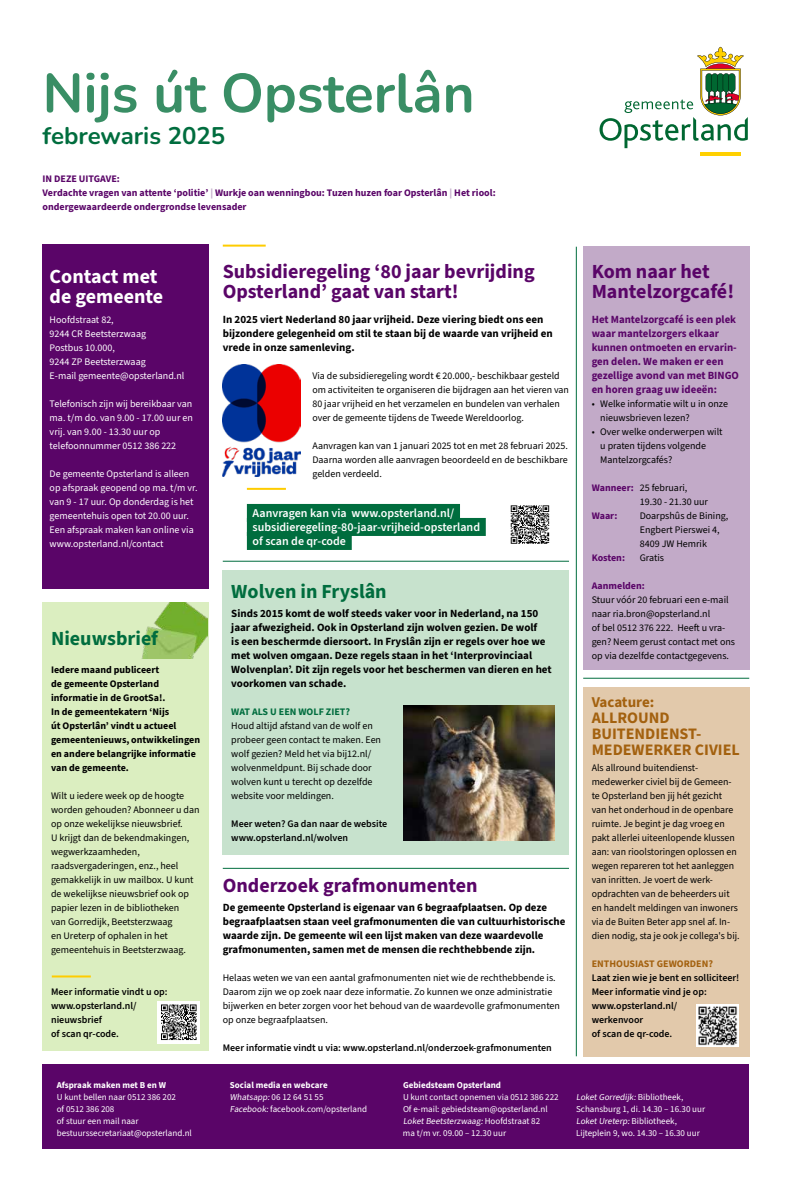
<style>
.page{position:relative;width:806px;height:1191px;background:#fff}
.page>*{position:absolute;margin:0;border:0;box-sizing:border-box;transform-origin:0 0}
.t1{font:700 54.7px "Nunito";color:#398e65}
.t2{font:700 24px "Nunito";color:#006d3e}
.t3{font:700 20px/20px "Source Sans 3";color:#5a0568}
.t4{font:700 20px "Source Sans 3";color:#006d3e}
.t5{font:700 20px/20px "Source Sans 3";color:#fff}
.t6{font:700 16px/16px "Source Sans 3";color:#a3610f}
.t7{font:700 15px "Source Sans 3";letter-spacing:-.01em;color:#a3610f}
.t8{font:600 12px/14px "Source Sans 3";color:#fff}
.t9{font:700 11px/14px "Source Sans 3";color:#000}
.t10{font:700 11px/14px "Source Sans 3";color:#5a0568}
.t11{font:10px/14px "Source Sans 3";color:#000}
.t12{font:10px/14px "Source Sans 3";color:#fff}
.t13{font:600 10px/14px "Source Sans 3";color:#000}
.t14{font:700 10px/14px "Source Sans 3";color:#000}
.t15{font:700 10px/14px "Source Sans 3";color:#5a0568}
.t16{font:700 10px "Source Sans 3";color:#a3610f}
.t17{font:700 10px "Source Sans 3";color:#006d3e}
.t18{font:9px/12px "Source Sans 3";color:#fff}
.t19{font:700 9px "Source Sans 3";color:#fff}
.s1{font-weight:900;color:#c2aac8}
.s2{font-weight:700;color:#5a0568}
</style>
<div class="page">
<div style="left:43px;top:1064px;width:705px;height:84px;background:#5a0568"></div>
<hr style="left:699px;top:153px;width:41px;height:3px;background:#ffd000">
<svg style="left:599px;top:47px;width:148px;height:101px"></svg>
<div style="left:43px;top:244px;width:165px;height:345px;background:#5a0568"></div>
<hr style="left:223px;top:245px;width:42px;height:2px;background:#fecc00">
<div style="left:43px;top:603px;width:165px;height:448px;background:#dbeec0"></div>
<div style="left:583px;top:246px;width:165px;height:423px;background:#c2aac8"></div>
<img style="left:141px;top:603px;width:66px;height:56px">
<div style="left:157px;top:1001px;width:43px;height:42px;background:#fff"></div>
<svg style="left:161px;top:1004px;width:35px;height:36px"></svg>
<hr style="left:52px;top:975px;width:39px;height:2px;background:#fecc00">
<div style="left:223px;top:570px;width:345px;height:285px;background:#c7e2cd"></div>
<hr style="left:223px;top:561px;width:345px;height:1px;background:#006d3e">
<hr style="left:223px;top:868px;width:345px;height:1px;background:#006d3e">
<hr style="left:583px;top:677px;width:165px;height:1px;background:#006d3e">
<hr style="left:575px;top:247px;width:1px;height:809px;background:#006d3e">
<img style="left:223px;top:365px;width:77px;height:112px">
<div style="left:247px;top:504px;width:212px;height:18px;background:#006d3e"></div>
<div style="left:247px;top:518px;width:238px;height:18px;background:#006d3e"></div>
<div style="left:247px;top:532px;width:104px;height:18px;background:#006d3e"></div>
<hr style="left:247px;top:488px;width:39px;height:2px;background:#fecc00">
<img style="left:403px;top:705px;width:151px;height:136px">
<svg style="left:510px;top:505px;width:39px;height:39px;background:#828282"></svg>
<div style="left:583px;top:687px;width:165px;height:369px;background:#e2c9ab"></div>
<svg style="left:696px;top:1004px;width:42px;height:43px"></svg>
<img style="left:696px;top:1005px;width:40px;height:40px">
<h1 class="t1" style="left:43px;top:54px;width:433px">Nijs út Opsterlân</h1>
<h2 class="t2" style="left:43px;top:119px;width:184px">febrewaris 2025</h2>
<p class="t15" style="left:43px;top:171px;width:454px">IN DEZE UITGAVE:<br>Verdachte vragen van attente ‘politie’ <span class="s1">|</span> Wurkje oan wenningbou: Tuzen huzen foar Opsterlân <span class="s1">|</span> Het riool: ondergewaardeerde ondergrondse levensader</p>
<h3 class="t5" style="left:50px;top:266px;width:115px">Contact met de gemeente</h3>
<p class="t12" style="left:50px;top:312px;width:136px">Hoofdstraat 82,<br>9244 CR Beetsterzwaag<br>Postbus 10.000,<br>9244 ZP Beetsterzwaag<br>E-mail gemeente@opsterland.nl</p>
<p class="t12" style="left:50px;top:396px;width:145px">Telefonisch zijn wij bereikbaar van ma. t/m do. van 9.00 - 17.00 uur en vrij. van 9.00 - 13.30 uur op telefoonnummer 0512 386 222</p>
<p class="t12" style="left:50px;top:466px;width:149px">De gemeente Opsterland is alleen op afspraak geopend op ma. t/m vr. van 9 - 17 uur. Op donderdag is het gemeentehuis open tot 20.00 uur.<br>Een afspraak maken kan online via www.opsterland.nl/contact</p>
<h3 class="t4" style="left:51px;top:625px;width:108px">Nieuwsbrief</h3>
<p class="t14" style="left:51px;top:662px;width:150px">Iedere maand publiceert<br>de gemeente Opsterland informatie in de GrootSa!.<br>In de gemeentekatern ‘Nijs<br>út Opsterlân’ vindt u actueel gemeentenieuws, ontwikkelingen en andere belangrijke informatie van de gemeente.</p>
<p class="t11" style="left:51px;top:788px;width:150px">Wilt u iedere week op de hoogte worden gehouden? Abonneer u dan op onze wekelijkse nieuwsbrief.<br>U krijgt dan de bekendmakingen, wegwerkzaamheden, raadsvergaderingen, enz., heel gemakkelijk in uw mailbox. U kunt de wekelijkse nieuwsbrief ook op papier lezen in de bibliotheken<br>van Gorredijk, Beetsterzwaag<br>en Ureterp of ophalen in het gemeentehuis in Beetsterzwaag.</p>
<p class="t13" style="left:51px;top:984px;width:118px">Meer informatie vindt u op: www.opsterland.nl/ nieuwsbrief<br>of scan qr-code.</p>
<h3 class="t3" style="left:223px;top:261px;width:313px">Subsidieregeling ‘80 jaar bevrijding<br>Opsterland’ gaat van start!</h3>
<p class="t9" style="left:223px;top:312px;width:331px">In 2025 viert Nederland 80 jaar vrijheid. Deze viering biedt ons een bijzondere gelegenheid om stil te staan bij de waarde van vrijheid en vrede in onze samenleving.</p>
<p class="t11" style="left:312px;top:368px;width:258px">Via de subsidieregeling wordt € 20.000,- beschikbaar gesteld om activiteiten te organiseren die bijdragen aan het vieren van 80 jaar vrijheid en het verzamelen en bundelen van verhalen over de gemeente tijdens de Tweede Wereldoorlog.</p>
<p class="t11" style="left:312px;top:438px;width:257px;text-align:justify">Aanvragen kan van 1 januari 2025 tot en met 28 februari 2025.<br>Daarna worden alle aanvragen beoordeeld en de beschikbare gelden verdeeld.</p>
<p class="t8" style="left:252px;top:506px;width:229px">Aanvragen kan via www.opsterland.nl/ subsidieregeling-80-jaar-vrijheid-opsterland of scan de qr-code</p>
<h3 class="t4" style="left:231px;top:578px;width:157px">Wolven in Fryslân</h3>
<p class="t9" style="left:231px;top:606px;width:322px">Sinds 2015 komt de wolf steeds vaker voor in Nederland, na 150 jaar afwezigheid. Ook in Opsterland zijn wolven gezien. De wolf<br>is een beschermde diersoort. In Fryslân zijn er regels over hoe we met wolven omgaan. Deze regels staan in het ‘Interprovinciaal Wolvenplan’. Dit zijn regels voor het beschermen van dieren en het voorkomen van schade.</p>
<p class="t17" style="left:231px;top:705px;width:120px">WAT ALS U EEN WOLF ZIET?</p>
<p class="t11" style="left:231px;top:718px;width:151px">Houd altijd afstand van de wolf en probeer geen contact te maken. Een wolf gezien? Meld het via bij12.nl/ wolvenmeldpunt. Bij schade door wolven kunt u terecht op dezelfde website voor meldingen.</p>
<p class="t13" style="left:231px;top:816px;width:157px">Meer weten? Ga dan naar de website www.opsterland.nl/wolven</p>
<h3 class="t3" style="left:223px;top:875px;width:256px">Onderzoek grafmonumenten</h3>
<p class="t9" style="left:223px;top:900px;width:344px">De gemeente Opsterland is eigenaar van 6 begraafplaatsen. Op deze begraafplaatsen staan veel grafmonumenten die van cultuurhistorische waarde zijn. De gemeente wil een lijst maken van deze waardevolle grafmonumenten, samen met de mensen die rechthebbende zijn.</p>
<p class="t11" style="left:223px;top:970px;width:338px">Helaas weten we van een aantal grafmonumenten niet wie de rechthebbende is.<br>Daarom zijn we op zoek naar deze informatie. Zo kunnen we onze administratie bijwerken en beter zorgen voor het behoud van de waardevolle grafmonumenten op onze begraafplaatsen.</p>
<p class="t13" style="left:223px;top:1040px;width:330px">Meer informatie vindt u via: www.opsterland.nl/onderzoek-grafmonumenten</p>
<h3 class="t3" style="left:591px;top:261px;width:144px">Kom naar het<br>Mantelzorgcafé!</h3>
<p class="t10" style="left:591px;top:312px;width:149px">Het Mantelzorgcafé is een plek waar mantelzorgers elkaar kunnen ontmoeten en ervarin&shy;gen delen. We maken er een gezellige avond van met BINGO en horen graag uw ideeën:</p>
<p class="t11" style="left:600px;top:396px;width:129px;text-indent:-8px">• Welke informatie wilt u in onze nieuwsbrieven lezen?</p>
<p class="t11" style="left:600px;top:424px;width:124px;text-indent:-8px">• Over welke onderwerpen wilt u praten tijdens volgende<br>Mantelzorgcafés?</p>
<p class="t11" style="left:639px;top:480px;width:70px;text-indent:-48px"><span class="s2">Wanneer:</span> 25 februari,<br>19.30 - 21.30 uur</p>
<p class="t15" style="left:591px;top:508px;width:27px">Waar:</p>
<p class="t11" style="left:639px;top:508px;width:90px">Doarpshûs de Bining,<br>Engbert Pierswei 4,<br>8409 JW Hemrik</p>
<p class="t15" style="left:591px;top:550px;width:35px">Kosten:</p>
<p class="t11" style="left:639px;top:550px;width:26px">Gratis</p>
<p class="t15" style="left:591px;top:578px;width:55px">Aanmelden:</p>
<p class="t11" style="left:591px;top:592px;width:145px">Stuur vóór 20 februari een e-mail naar ria.bron@opsterland.nl<br>of bel 0512 376 222. Heeft u vra&shy;gen? Neem gerust contact met ons op via dezelfde contactgegevens.</p>
<h3 class="t7" style="left:591px;top:692px;width:64px">Vacature:</h3>
<h3 class="t6" style="left:591px;top:709px;width:149px">ALLROUND<br>BUITENDIENST-<br>MEDEWERKER CIVIEL</h3>
<p class="t11" style="left:591px;top:760px;width:149px">Als allround buitendienst&shy;medewerker civiel bij de Gemeen&shy;te Opsterland ben jij hét gezicht<br>van het onderhoud in de openbare ruimte. Je begint je dag vroeg en pakt allerlei uiteenlopende klussen aan: van rioolstoringen oplossen en wegen repareren tot het aanleggen van inritten. Je voert de werk&shy;opdrachten van de beheerders uit en handelt meldingen van inwoners via de Buiten Beter app snel af. In&shy;dien nodig, sta je ook je collega's bij.</p>
<p class="t16" style="left:591px;top:957px;width:123px">ENTHOUSIAST GEWORDEN?</p>
<p class="t13" style="left:591px;top:970px;width:149px">Laat zien wie je bent en solliciteer!<br>Meer informatie vind je op: www.opsterland.nl/<br>werkenvoor<br>of scan de qr-code.</p>
<p class="t19" style="left:57px;top:1078px;width:111px">Afspraak maken met B en W</p>
<p class="t18" style="left:57px;top:1090px;width:136px">U kunt bellen naar 0512 386 202<br>of 0512 386 208<br>of stuur een mail naar bestuurssecretariaat@opsterland.nl</p>
<p class="t19" style="left:230px;top:1078px;width:99px">Social media en webcare</p>
<p class="t18" style="left:230px;top:1090px;width:139px">Whatsapp:0 6 1 2 64 5 1 5 5<br>Facebook:facebook.com/opsterland</p>
<p class="t19" style="left:403px;top:1078px;width:100px">Gebiedsteam Opsterland</p>
<p class="t18" style="left:403px;top:1090px;width:157px">U kunt contact opnemen via 0512 386 222<br>Of e-mail: gebiedsteam@opsterland.nl Loket Beetsterzwaag:H o o fd st ra a t 8 2<br>ma t/m vr. 09.00 – 12.30 uur</p>
<p class="t18" style="left:575px;top:1090px;width:130px">Loket Gorredijk:Bibliotheek,<br>Schansburg 1, di. 14.30 – 16.30 uur<br>Loket Ureterp:Bibliotheek,<br>Lijteplein 9, wo. 14.30 – 16.30 uur</p>
</div>
